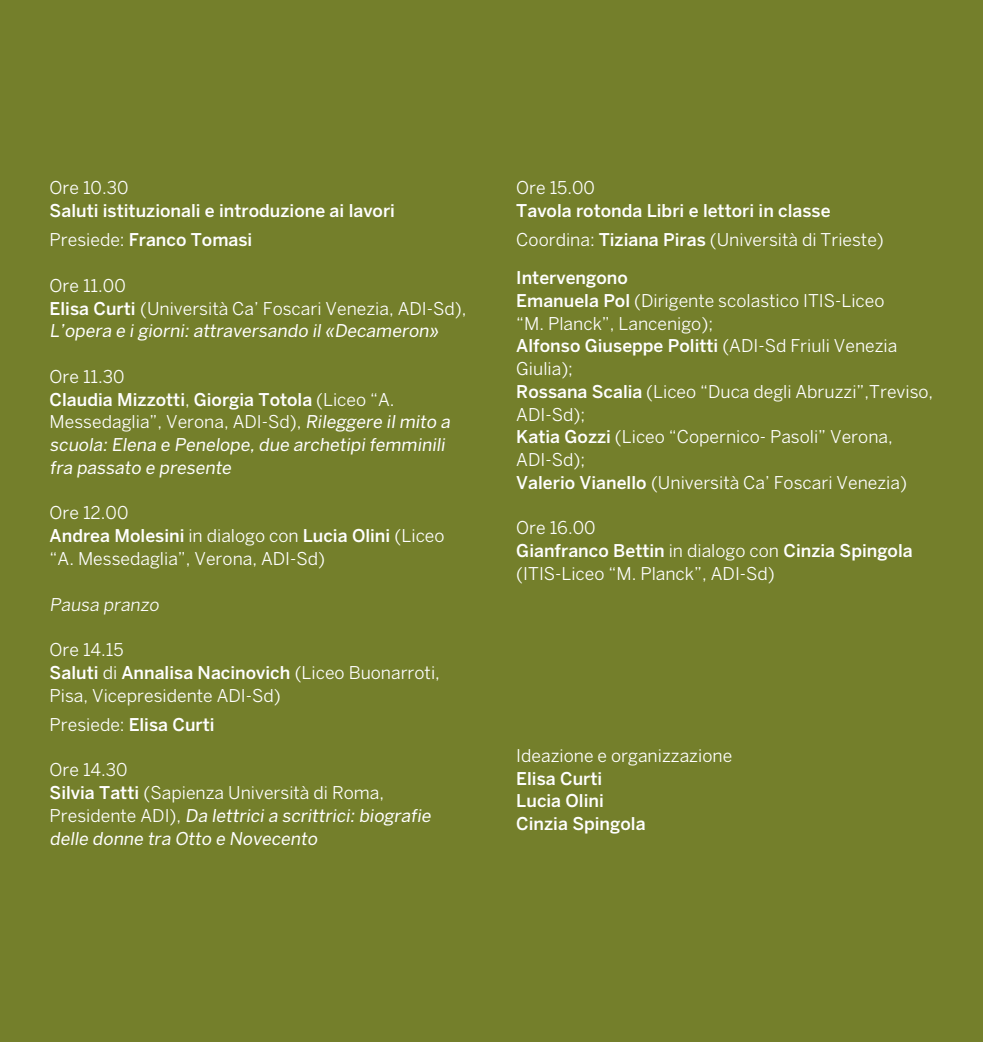
<style>
.page{position:relative;width:983px;height:1042px;background:#fff}
.page>*{position:absolute;margin:0;border:0;box-sizing:border-box;transform-origin:0 0}
.t1{font:17.5px/22.8px "Benton Sans";color:#fff}
.t2{font:17.5px/22.8px "Benton Sans";color:#fff}
.t3{font:500 17.5px "Benton Sans";color:#fff}
.s1{font-weight:400}
.s2{font-weight:500}
.s3{font-style:inherit}
</style>
<div class="page">
<div style="left:0;top:0;width:982px;height:1042px;background:#747f2b"></div>
<p class="t1" style="left:50px;top:176px;width:80px">Ore 10.30</p>
<p class="t3" style="left:50px;top:200px;width:347px">Saluti istituzionali e introduzione ai lavori</p>
<p class="t3" style="left:50px;top:230px;width:204px"><span class="s1">Presiede:</span> Franco Tomasi</p>
<p class="t1" style="left:50px;top:274px;width:78px">Ore 11.00</p>
<p class="t2" style="left:50px;top:297px;width:418px"><span class="s2">Elisa Curti</span> <span class="s3">(Università Ca’ Foscari Venezia, ADI-Sd),<br></span>L’opera e i giorni: attraversando il «Decameron»</p>
<p class="t1" style="left:50px;top:365px;width:76px">Ore 11.30</p>
<p class="t2" style="left:50px;top:388px;width:405px"><span class="s2">Claudia Mizzotti</span><span class="s3">,</span> <span class="s2">Giorgia Totola</span> <span class="s3">(Liceo “A.<br>Messedaglia”, Verona, ADI-Sd),</span> Rileggere il mito a scuola: Elena e Penelope, due archetipi femminili fra passato e presente</p>
<p class="t1" style="left:50px;top:501px;width:80px">Ore 12.00</p>
<p class="t1" style="left:50px;top:524px;width:396px"><span class="s2">Andrea Molesini</span> in dialogo con <span class="s2">Lucia Olini</span> (Liceo “A. Messedaglia”, Verona, ADI-Sd)</p>
<p class="t1" style="left:50px;top:592px;width:114px">Pausa pranzo</p>
<p class="t1" style="left:50px;top:638px;width:76px">Ore 14.15</p>
<p class="t1" style="left:50px;top:661px;width:391px"><span class="s2">Saluti</span> di <span class="s2">Annalisa Nacinovich</span> (Liceo Buonarroti,<br>Pisa, Vicepresidente ADI-Sd)</p>
<p class="t3" style="left:50px;top:714px;width:166px"><span class="s1">Presiede:</span> Elisa Curti</p>
<p class="t1" style="left:50px;top:758px;width:80px">Ore 14.30</p>
<p class="t2" style="left:50px;top:781px;width:385px"><span class="s2">Silvia Tatti</span> <span class="s3">(Sapienza Università di Roma,<br>P r e s i d e n t e A D I ) ,</span> Da lettrici a scrittrici: biografie delle donne tra Otto e Novecento</p>
<p class="t1" style="left:516px;top:176px;width:80px">Ore 15.00</p>
<p class="t3" style="left:516px;top:200px;width:316px">Tavola rotonda Libri e lettori in classe</p>
<p class="t1" style="left:516px;top:228px;width:369px">Coordina: <span class="s2">Tiziana Piras</span> (Università di Trieste)</p>
<p class="t3" style="left:516px;top:267px;width:113px">Intervengono</p>
<p class="t1" style="left:516px;top:289px;width:369px"><span class="s2">Emanuela Pol</span> (Dirigente scolastico ITIS-Liceo</p>
<p class="t1" style="left:516px;top:312px;width:198px">“M. Planck”, Lancenigo);</p>
<p class="t1" style="left:516px;top:334px;width:382px"><span class="s2">Alfonso Giuseppe Politti</span> (ADI-Sd Friuli Venezia<br>Giulia);</p>
<p class="t1" style="left:516px;top:380px;width:418px"><span class="s2">Rossana Scalia</span> (Liceo “Duca degli Abruzzi”,Treviso,<br>ADI-Sd);</p>
<p class="t1" style="left:516px;top:425px;width:378px"><span class="s2">Katia Gozzi</span> (Liceo “Copernico- Pasoli” Verona,</p>
<p class="t1" style="left:516px;top:448px;width:70px">ADI-Sd);</p>
<p class="t1" style="left:516px;top:471px;width:392px"><span class="s2">Valerio Vianello</span> (Università Ca’ Foscari Venezia)</p>
<p class="t1" style="left:516px;top:516px;width:81px">Ore 16.00</p>
<p class="t1" style="left:516px;top:539px;width:398px"><span class="s2">Gianfranco Bettin</span> in dialogo con <span class="s2">Cinzia Spingola </span>(ITIS-Liceo “M. Planck”, ADI-Sd)</p>
<p class="t1" style="left:516px;top:744px;width:217px">Ideazione e organizzazione</p>
<p class="t3" style="left:516px;top:768px;width:87px">Elisa Curti</p>
<p class="t3" style="left:516px;top:790px;width:89px">Lucia Olini</p>
<p class="t3" style="left:516px;top:813px;width:131px">Cinzia Spingola</p>
</div>
